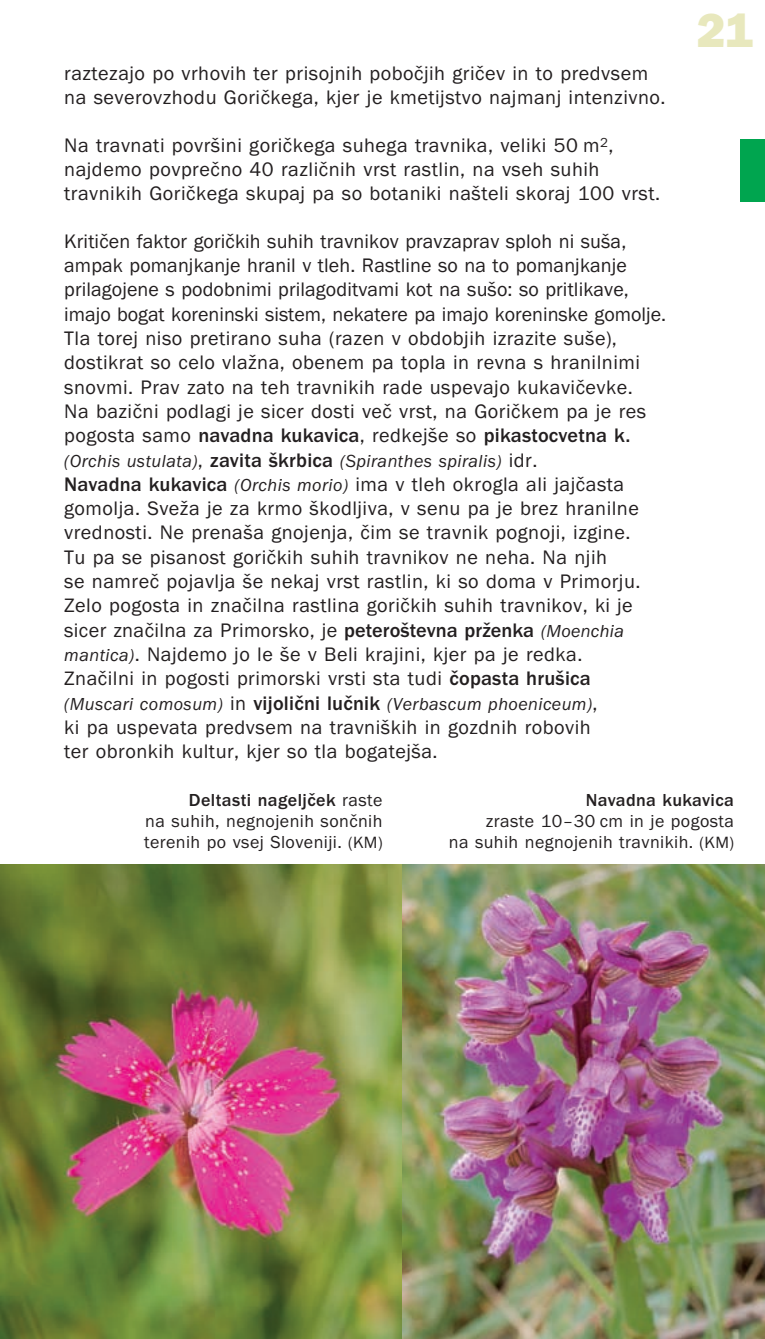
<style>
.page{position:relative;width:765px;height:1339px;background:#fff}
.page>*{position:absolute;margin:0;border:0;box-sizing:border-box;transform-origin:0 0}
.t1{font:49.5px "Franklin Gothic H";color:#e8e8bd}
.t2{font:20.25px/24.3px "Franklin Gothic N";letter-spacing:.025em;color:#231f20}
.t3{font:20.25px/24.3px "Franklin Gothic N";letter-spacing:.005em;color:#231f20}
.t4{font:500 20.25px "Franklin Got Itc TCE";letter-spacing:.01em;color:#231f20}
.t5{font:18px "Franklin Gothic I";letter-spacing:.025em;color:#231f20}
.t6{font:18px/21.2px "Franklin Gothic N";letter-spacing:.025em;color:#231f20}
.t7{font:500 18px "Franklin Got Itc TCE";letter-spacing:.025em;color:#231f20}
.s1{font-family:"Franklin Gothic N";font-weight:400}
.s2{font-family:"Franklin Gothic N";font-size:20.25px}
.s3{font-family:"Franklin Got Itc TCE";font-weight:500;font-size:20.25px}
.s4{font-family:"Franklin Got Itc TCE";font-weight:500}
.s5{font-family:"Franklin Gothic I";font-size:18px}
.s6{font-size:16.88px}
</style>
<div class="page">
<img style="left:0;top:139px;width:765px;height:1200px">
<h1 class="t1" style="left:697px;top:13px;width:58px">21</h1>
<p class="t2" style="left:64px;top:63px;width:603px">raztezajo po vrhovih ter prisojnih poboœjih griœev in to predvsem na severovzhodu Goriœkega, kjer je kmetijstvo najmanj intenzivno.</p>
<p class="t2" style="left:64px;top:135px;width:597px">Na travnati povrøini goriœkega suhega travnika, veliki 50 m<sup>2</sup>, najdemo povpreœno 40 razliœnih vrst rastlin, na vseh suhih travnikih Goriœkega skupaj pa so botaniki naøteli skoraj 100 vrst.</p>
<p class="t3" style="left:64px;top:230px;width:603px">Kritiœen faktor goriœkih suhih travnikov pravzaprav sploh ni suøa, ampak pomanjkanje hranil v tleh. Rastline so na to pomanjkanje prilagojene s podobnimi prilagoditvami kot na suøo: so pritlikave, imajo bogat koreninski sistem, nekatere pa imajo koreninske gomolje.<br>Tla torej niso pretirano suha (razen v obdobjih izrazite suøe), dostikrat so celo vlaæna, obenem pa topla in revna s hranilnimi snovmi. Prav zato na teh travnikih rade uspevajo kukaviœevke.<br>Na baziœni podlagi je sicer dosti veœ vrst, na Goriœkem pa je res</p>
<p class="t4" style="left:64px;top:428px;width:568px"><span class="s1">pogosta samo</span> navadna kukavica<span class="s1">, redkejøe so</span> pikastocvetna k.</p>
<p class="t5" style="left:64px;top:454px;width:475px">(Orchis ustulata)<span class="s2">,</span> <span class="s3">zavita škrbica</span> (Spiranthes spiralis) <span class="s2">idr.</span></p>
<p class="t2" style="left:64px;top:473px;width:578px"><span class="s4">Navadna kukavica</span> <span class="s5">(Orchis morio)</span> ima v tleh okrogla ali jajœasta gomolja. Sveæa je za krmo økodljiva, v senu pa je brez hranilne vrednosti. Ne prenaøa gnojenja, œim se travnik pognoji, izgine.<br>Tu pa se pisanost goriœkih suhih travnikov ne neha. Na njih<br>se namreœ pojavlja øe nekaj vrst rastlin, ki so doma v Primorju.<br>Zelo pogosta in znaœilna rastlina goriœkih suhih travnikov, ki je sicer znaœilna za Primorsko, je <span class="s4">peteroštevna prženka</span> <span class="s5">(Moenchia mantica)</span>. Najdemo jo le øe v Beli krajini, kjer pa je redka.<br>Znaœilni in pogosti primorski vrsti sta tudi <span class="s4">čopasta hrušica</span></p>
<p class="t5" style="left:64px;top:697px;width:535px">(Muscari comosum) <span class="s2">in</span> <span class="s3">vijolični lučnik</span> (Verbascum phoeniceum)<span class="s2">,</span></p>
<p class="t2" style="left:64px;top:716px;width:528px">ki pa uspevata predvsem na travniøkih in gozdnih robovih ter obronkih kultur, kjer so tla bogatejøa.</p>
<p class="t7" style="left:189px;top:793px;width:195px">Deltasti nageljček <span class="s1">raste</span></p>
<p class="t6" style="left:144px;top:811px;width:240px">na suhih, negnojenih sonœnih terenih po vsej Sloveniji. <span class="s6">(KM)</span></p>
<p class="t7" style="left:586px;top:793px;width:150px">Navadna kukavica</p>
<p class="t6" style="left:449px;top:811px;width:287px;text-align:right">zraste 10–30 cm in je pogosta<br>na suhih negnojenih travnikih. <span class="s6">(KM)</span></p>
</div>
